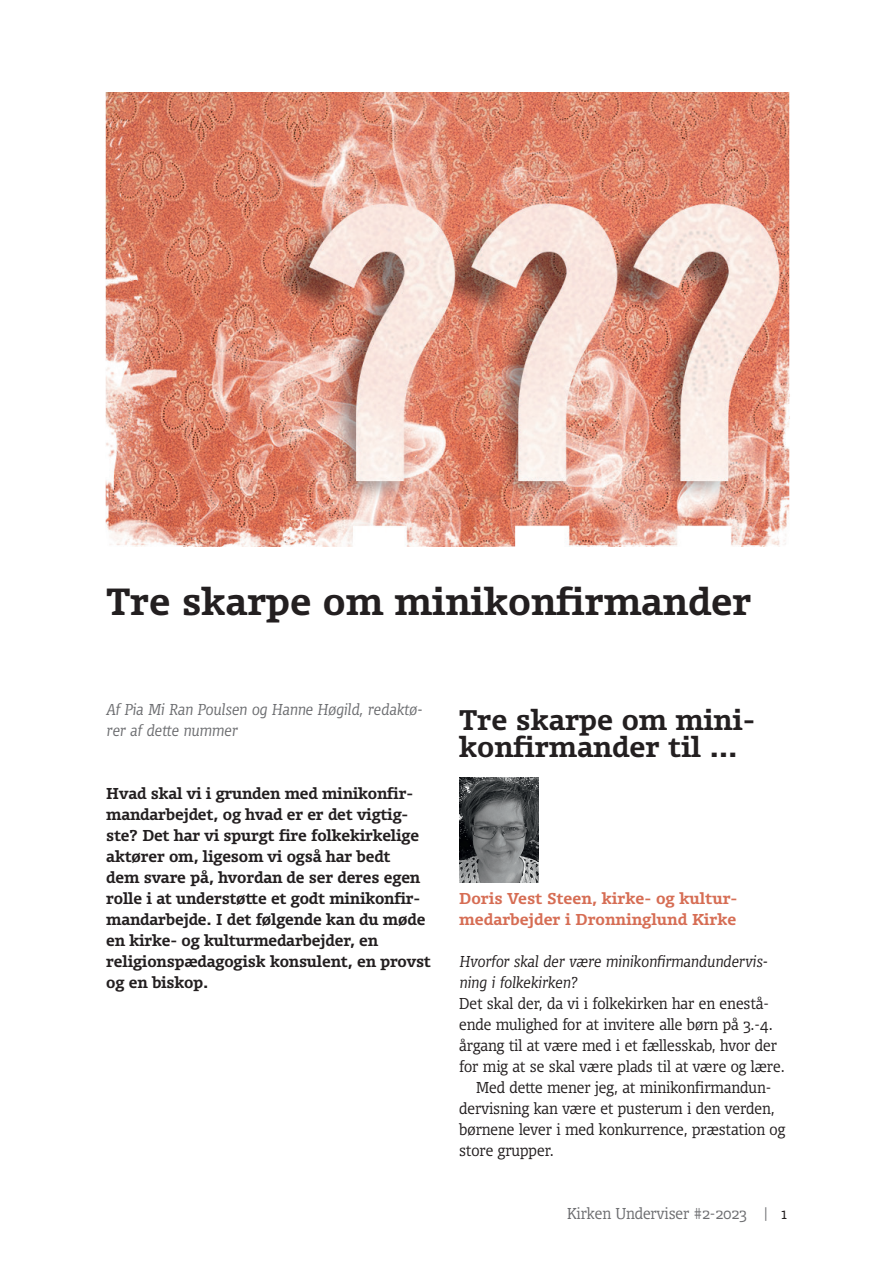
<style>
.page{position:relative;width:893px;height:1263px;background:#fff}
.page>*{position:absolute;margin:0;border:0;box-sizing:border-box;transform-origin:0 0}
.t1{font:700 36px "Olsen OT";color:#231f20}
.t2{font:700 27px/27px "Olsen OT";color:#231f20}
.t3{font:700 15px/21px "Olsen OT";letter-spacing:-.01em;color:#231f20}
.t4{font:300 15px "Olsen OT";color:#231f20;scale:.95 1}
.t5{font:700 15px/21px "Olsen OT";color:#d66d54}
.t6{font:italic 300 15px/21px "Olsen OT";color:#231f20;scale:.95 1}
.t7{font:italic 300 15px/21px "Olsen OT";color:#6c6d70;scale:.95 1}
.t8{font:300 15px "Olsen OT";color:#6c6d70;scale:.95 1}
.s1{color:#231f20}
</style>
<div class="page">
<img style="left:105px;top:92px;width:685px;height:455px">
<img style="left:459px;top:778px;width:79px;height:105px">
<h1 class="t1" style="left:106px;top:578px;width:647px">Tre skarpe om minikonfirmander</h1>
<p class="t7" style="left:106px;top:698px;width:334px">Af Pia Mi Ran Poulsen og Hanne Høgild, redaktø&shy;rer af dette nummer</p>
<p class="t3" style="left:106px;top:782px;width:326px">Hvad skal vi i grunden med minikonfir&shy;mandarbejdet, og hvad er er det vigtig&shy;ste? Det har vi spurgt fire folkekirkelige aktører om, ligesom vi også har bedt<br>dem svare på, hvordan de ser deres egen rolle i at understøtte et godt minikonfir&shy;mandarbejde. I det følgende kan du møde en kirke- og kulturmedarbejder, en religionspædagogisk konsulent, en provst og en biskop.</p>
<h2 class="t2" style="left:459px;top:706px;width:297px">Tre skarpe om mini&shy;konfirmander til …</h2>
<p class="t5" style="left:459px;top:887px;width:280px">Doris Vest Steen, kirke- og kultur&shy;medarbejder i Dronninglund Kirke</p>
<p class="t6" style="left:459px;top:950px;width:326px">Hvorfor skal der være minikonfirmandundervis&shy;ning i folkekirken?</p>
<p class="t4" style="left:459px;top:994px;width:327px">Det skal der, da vi i folkekirken har en enestå-</p>
<p class="t4" style="left:459px;top:1015px;width:331px">ende mulighed for at invitere alle børn på 3.-4.</p>
<p class="t4" style="left:459px;top:1036px;width:336px">årgang til at være med i et fællesskab, hvor der</p>
<p class="t4" style="left:459px;top:1057px;width:344px">for mig at se skal være plads til at være og lære.</p>
<p class="t4" style="left:476px;top:1078px;width:312px">Med dette mener jeg, at minikonfirmandun-</p>
<p class="t4" style="left:459px;top:1099px;width:334px">dervisning kan være et pusterum i den verden,</p>
<p class="t4" style="left:459px;top:1120px;width:345px">børnene lever i med konkurrence, præstation og</p>
<p class="t4" style="left:459px;top:1141px;width:101px">store grupper.</p>
<p class="t8" style="left:567px;top:1204px;width:233px">Kirken Underviser #2-2023 | <span class="s1">1</span></p>
</div>
